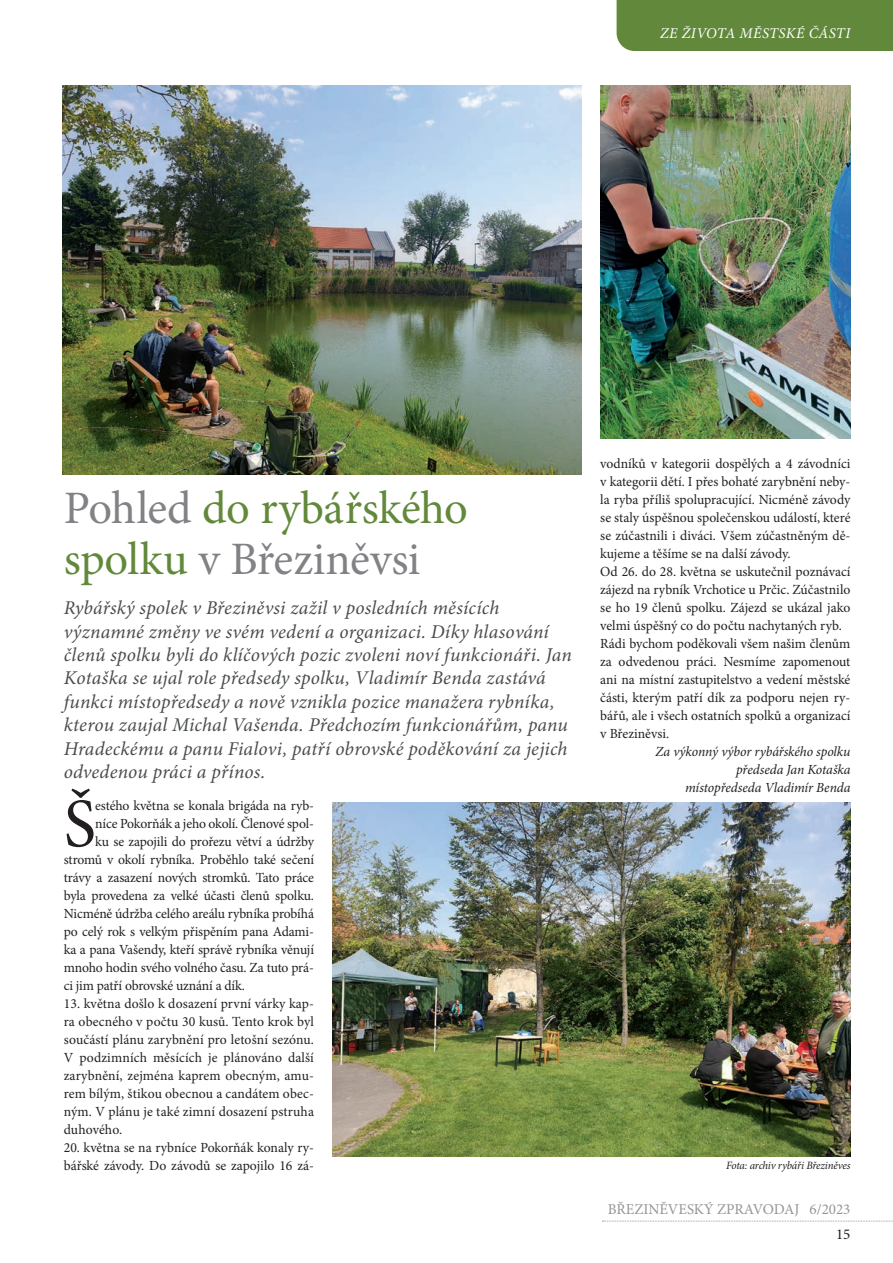
<style>
.page{position:relative;width:893px;height:1263px;background:#fff}
.page>*{position:absolute;margin:0;border:0;box-sizing:border-box;transform-origin:0 0}
.t1{font:69.3px "Minion Pro";color:#231f20}
.t2{font:46.5px/51px "Minion Pro";letter-spacing:-.01em;color:#62893b}
.t3{font:italic 19.5px/23.4px "Minion Pro";letter-spacing:.005em;color:#494c4e}
.t4{font:15px "Minion Pro";color:#939598}
.t5{font:italic 15px "Minion Pro";letter-spacing:.02em;color:#fff}
.t6{font:15px "Minion Pro";color:#231f20}
.t7{font:13.95px/18px "Minion Pro";letter-spacing:-.005em;color:#231f20}
.t8{font:italic 13.95px/18px "Minion Pro";letter-spacing:-.005em;color:#231f20;text-align:right}
.t9{font:italic 11.25px "Minion Pro";letter-spacing:-.02em;color:#231f20}
.s1{color:#808285}
</style>
<div class="page">
<svg style="left:602px;top:1221px;width:291px;height:1px"></svg>
<div style="left:617px;top:0;width:276px;height:51px;background:#62893b"></div>
<img style="left:600px;top:85px;width:250px;height:354px">
<img style="left:63px;top:86px;width:518px;height:388px">
<img style="left:332px;top:802px;width:518px;height:355px">
<p class="t5" style="left:660px;top:23px;width:192px">ZE ŽIVOTA MĚSTSKÉ ČÁSTI</p>
<h2 class="t2" style="left:64px;top:483px;width:406px"><span class="s1">Pohled</span> do rybářského spolku <span class="s1">v Březiněvsi</span></h2>
<p class="t3" style="left:64px;top:596px;width:510px">Rybářský spolek v Březiněvsi zažil v posledních měsících významné změny ve svém vedení a organizaci. Díky hlasování členů spolku byli do klíčových pozic zvoleni noví funkcionáři. Jan Kotaška se ujal role předsedy spolku, Vladimír Benda zastává funkci místopředsedy a nově vznikla pozice manažera rybníka, kterou zaujal Michal Vašenda. Předchozím funkcionářům, panu Hradeckému a panu Fialovi, patří obrovské poděkování za jejich odvedenou práci a přínos.</p>
<h1 class="t1" style="left:64px;top:777px;width:34px">Š</h1>
<p class="t7" style="left:95px;top:797px;width:220px">estého května se konala brigáda na ryb-</p>
<p class="t7" style="left:95px;top:815px;width:220px">níce Pokorňák a jeho okolí. Členové spol-</p>
<p class="t7" style="left:95px;top:833px;width:220px">ku se zapojili do prořezu větví a údržby</p>
<p class="t7" style="left:64px;top:851px;width:252px">stromů v okolí rybníka. Proběhlo také sečení</p>
<p class="t7" style="left:64px;top:869px;width:252px">trávy a zasazení nových stromků. Tato práce</p>
<p class="t7" style="left:64px;top:887px;width:252px">byla provedena za velké účasti členů spolku.</p>
<p class="t7" style="left:64px;top:905px;width:252px">Nicméně údržba celého areálu rybníka probíhá</p>
<p class="t7" style="left:64px;top:923px;width:252px">po celý rok s velkým přispěním pana Adami-</p>
<p class="t7" style="left:64px;top:941px;width:252px">ka a pana Vašendy, kteří správě rybníka věnují</p>
<p class="t7" style="left:64px;top:959px;width:252px">mnoho hodin svého volného času. Za tuto prá-</p>
<p class="t7" style="left:64px;top:977px;width:183px">ci jim patří obrovské uznání a dík.</p>
<p class="t7" style="left:64px;top:995px;width:252px;text-align:justify">13. května došlo k dosazení první várky kap&shy;ra obecného v počtu 30 kusů. Tento krok byl součástí plánu zarybnění pro letošní sezónu.<br>V podzimních měsících je plánováno další zarybnění, zejména kaprem obecným, amu&shy;rem bílým, štikou obecnou a candátem obec&shy;ným. V plánu je také zimní dosazení pstruha duhového.</p>
<p class="t7" style="left:64px;top:1139px;width:252px">20. května se na rybníce Pokorňák konaly ry&shy;bářské závody. Do závodů se zapojilo 16 zá-</p>
<p class="t7" style="left:600px;top:455px;width:252px">vodníků v kategorii dospělých a 4 závodníci v kategorii dětí. I přes bohaté zarybnění neby&shy;la ryba příliš spolupracující. Nicméně závody se staly úspěšnou společenskou událostí, které se zúčastnili i diváci. Všem zúčastněným dě&shy;kujeme a těšíme se na další závody.<br>Od 26. do 28. května se uskutečnil poznávací zájezd na rybník Vrchotice u Prčic. Zúčastnilo se ho 19 členů spolku. Zájezd se ukázal jako velmi úspěšný co do počtu nachytaných ryb.<br>Rádi bychom poděkovali všem našim členům za odvedenou práci. Nesmíme zapomenout ani na místní zastupitelstvo a vedení městské části, kterým patří dík za podporu nejen ry&shy;bářů, ale i všech ostatních spolků a organizací v Březiněvsi.</p>
<p class="t8" style="left:655px;top:743px;width:197px">Za výkonný výbor rybářského spolku předseda Jan Kotaška<br>místopředseda Vladimír Benda</p>
<p class="t9" style="left:726px;top:1158px;width:126px">Fota: archiv rybáři Březiněves</p>
<p class="t4" style="left:608px;top:1199px;width:244px">BŘEZINĚVESKÝ ZPRAVODAJ 6/2023</p>
<p class="t6" style="left:836px;top:1224px;width:16px">15</p>
</div>
